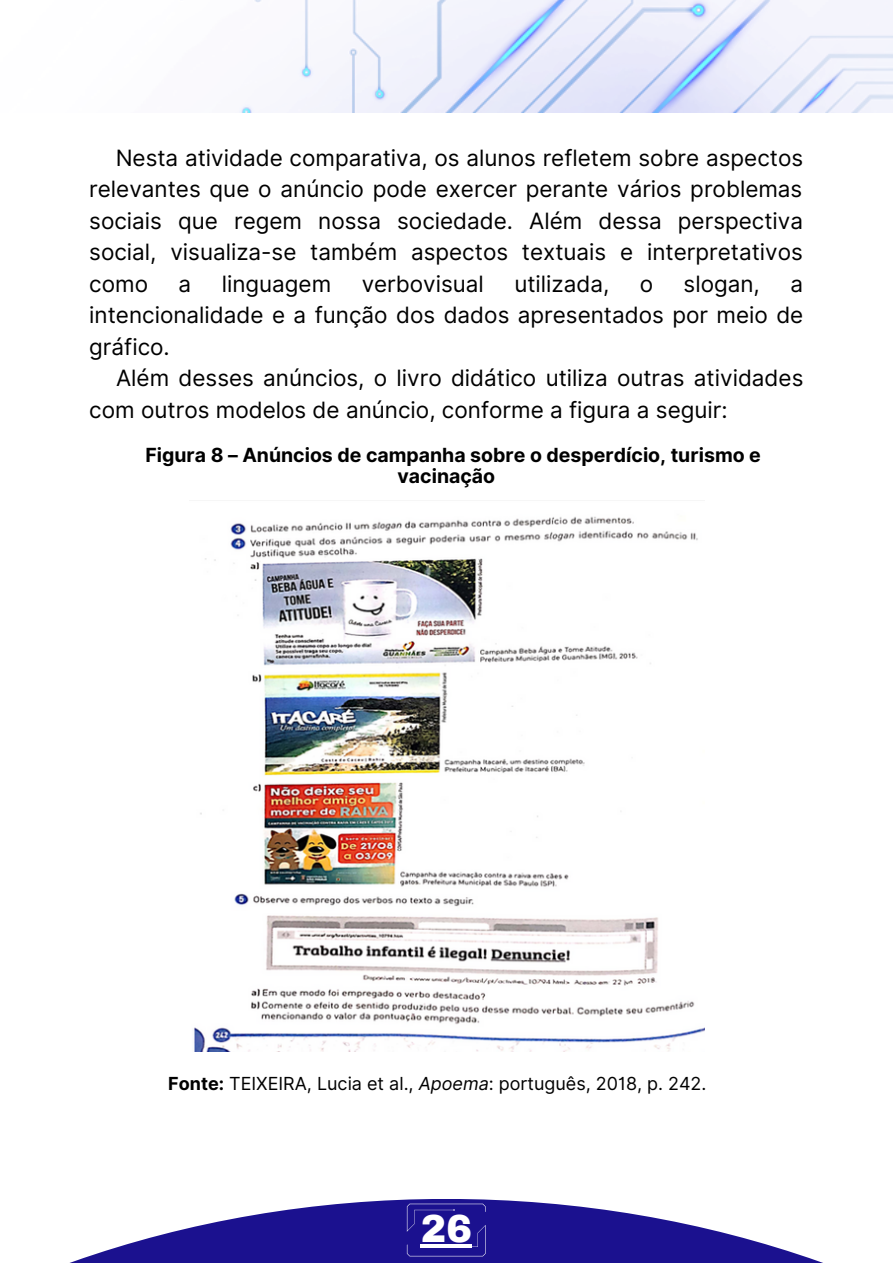
<style>
.page{position:relative;width:893px;height:1264px;background:#fff}
.page>*{position:absolute;margin:0;border:0;box-sizing:border-box;transform-origin:0 0}
.t1{font:900 38.25px "Archivo";color:#fff}
.t2{font:22.5px/31.5px "Inter";color:#000;text-align:justify}
.t3{font:700 19.5px/20.2px "Inter";color:#000}
.t4{font:18px "Inter";color:#000}
.s1{font-weight:700}
.s2{font-style:italic}
</style>
<div class="page">
<svg style="left:72px;top:1199px;width:748px;height:63px;fill:#1b118f"></svg>
<img style="left:239px;top:0;width:653px;height:112px">
<svg style="left:407px;top:1203px;width:78px;height:53px;background:#241a93"></svg>
<img style="left:194px;top:516px;width:510px;height:535px">
<hr style="left:421px;top:1244px;width:51px;height:3px;background:#fff">
<p class="t2" style="left:89px;top:142px;width:715px;text-indent:26px">Nesta atividade comparativa, os alunos refletem sobre aspectos relevantes que o anúncio pode exercer perante vários problemas sociais que regem nossa sociedade. Além dessa perspectiva social, visualiza-se também aspectos textuais e interpretativos como</p>
<p class="t2" style="left:178px;top:268px;width:14px">a</p>
<p class="t2" style="left:222px;top:268px;width:111px">linguagem</p>
<p class="t2" style="left:361px;top:268px;width:124px">verbovisual</p>
<p class="t2" style="left:514px;top:268px;width:96px">utilizada,</p>
<p class="t2" style="left:639px;top:268px;width:15px">o</p>
<p class="t2" style="left:683px;top:268px;width:78px">slogan,</p>
<p class="t2" style="left:89px;top:268px;width:715px;text-indent:701px">a intencionalidade e a função dos dados apresentados por meio de gráfico.</p>
<p class="t2" style="left:89px;top:362px;width:715px;text-indent:27px">Além desses anúncios, o livro didático utiliza outras atividades com outros modelos de anúncio, conforme a figura a seguir:</p>
<p class="t3" style="left:397px;top:445px;width:365px;text-indent:-252px">Figura 8 – Anúncios de campanha sobre o desperdício, turismo e vacinação</p>
<p class="t4" style="left:168px;top:1073px;width:539px"><span class="s1">Fonte:</span> TEIXEIRA, Lucia et al., <span class="s2">Apoema</span>: português, 2018, p. 242.</p>
<h1 class="t1" style="left:421px;top:1208px;width:53px">26</h1>
</div>
